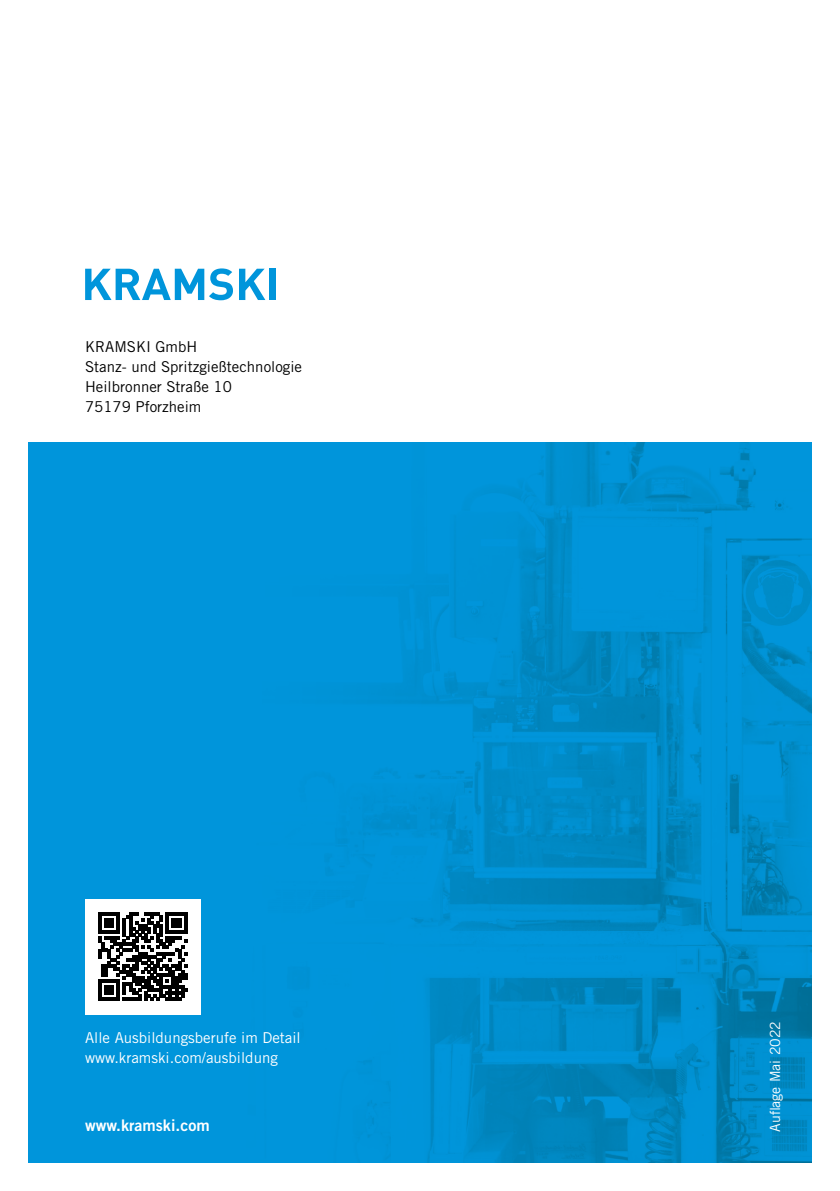
<style>
.page{position:relative;width:840px;height:1191px;background:#fff}
.page>*{position:absolute;margin:0;border:0;box-sizing:border-box;transform-origin:0 0}
.t1{font:16px "Trade Gothic LT Std Bd 2";color:#fff}
.t2{font:15px/20px "Trade Gothic LT Std";color:#000}
.t3{font:15px/20px "Trade Gothic LT Std";color:#fff}
.t4{font:14px "Trade Gothic LT Std";color:#fff}
</style>
<div class="page">
<img style="left:28px;top:442px;width:783px;height:720px">
<svg style="left:85px;top:268px;width:148px;height:32px"></svg>
<svg style="left:239px;top:269px;width:26px;height:31px"></svg>
<div style="left:269px;top:269px;width:7px;height:31px;background:#0095db"></div>
<div style="left:85px;top:899px;width:115px;height:115px;background:#fff"></div>
<svg style="left:98px;top:912px;width:89px;height:89px"></svg>
<p class="t2" style="left:85px;top:337px;width:218px">KRAMSKI GmbH<br>Stanz- und Spritzgießtechnologie<br>Heilbronner Straße 10<br>75179 Pforzheim</p>
<p class="t3" style="left:85px;top:1027px;width:217px">Alle Ausbildungsberufe im Detail www.kramski.com/ausbildung</p>
<p class="t1" style="left:85px;top:1115px;width:126px">www.kramski.com</p>
<p class="t4" style="left:766px;top:1131px;width:112px;rotate:-90deg">Auflage Mai 2022</p>
</div>
